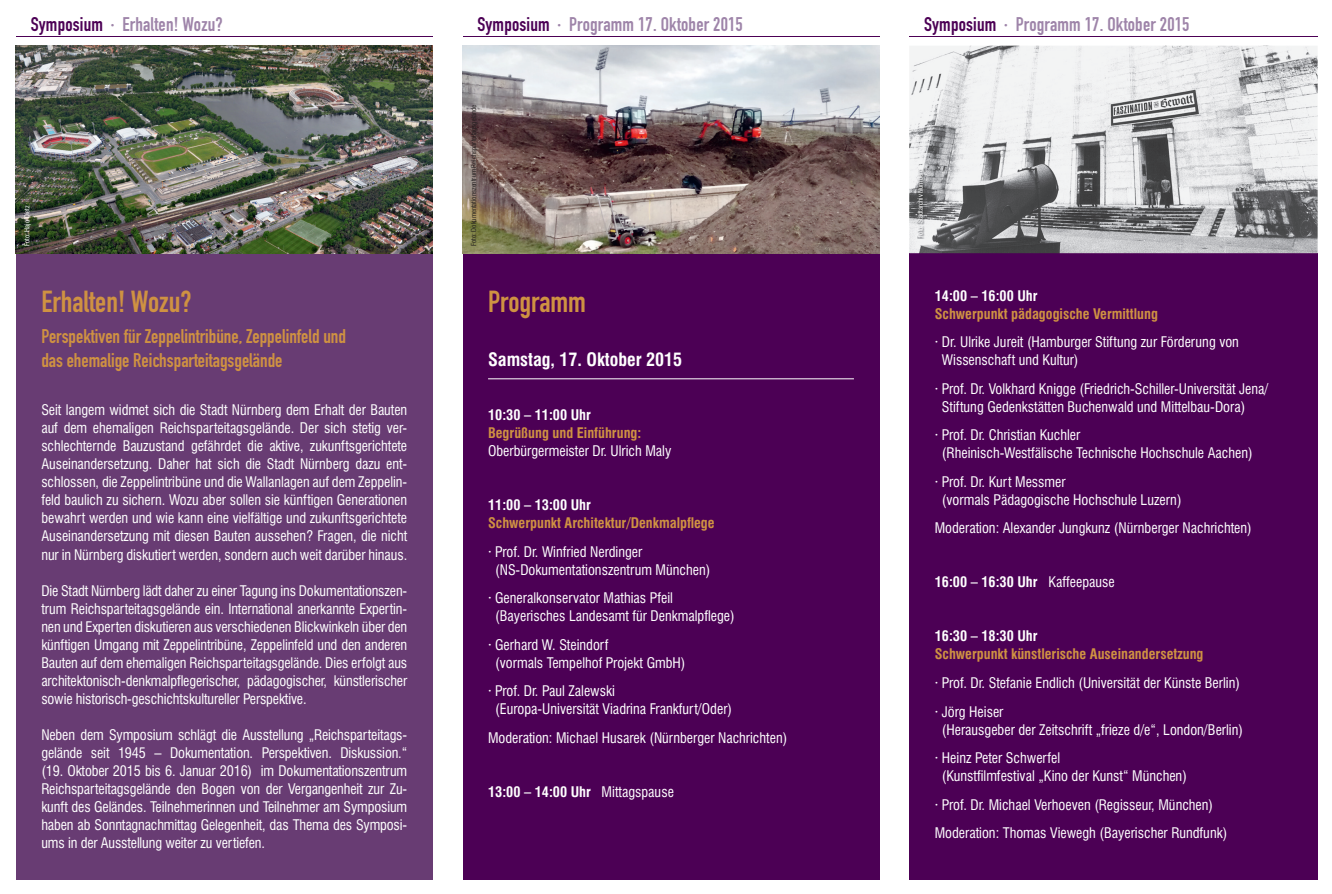
<style>
.page{position:relative;width:1332px;height:894px;background:#fff}
.page>*{position:absolute;margin:0;border:0;box-sizing:border-box;transform-origin:0 0}
.t1{font:30px "DIN Engschrift Alternate";color:#cf9242}
.t2{font:19.5px "DIN Engschrift Alternate";letter-spacing:.01em;color:#9e84a9}
.t3{font:19.5px/24px "DIN Engschrift Alternate";color:#cf9242}
.t4{font:700 condensed 18px "Swiss 721 BT";color:#fff}
.t5{font:condensed 14.25px/18px "Swiss 721 BT";color:#fff}
.t6{font:700 condensed 14.25px "Swiss 721 BT";color:#cf9242}
.t7{font:700 condensed 14.25px "Swiss 721 BT";color:#fff}
.t8{font:condensed 6.75px "Swiss 721 BT";color:#231f20}
.t9{font:condensed 6.75px "Swiss 721 BT";color:#fff}
.s1{color:#4c0055}
.s2{font-weight:400}
</style>
<div class="page">
<div style="left:16px;top:46px;width:417px;height:833px;background:#683c73"></div>
<div style="left:462px;top:46px;width:417px;height:833px;background:#4c0055"></div>
<div style="left:909px;top:46px;width:408px;height:833px;background:#4c0055"></div>
<hr style="left:16px;top:36px;width:417px;height:1px;background:#4c0055">
<hr style="left:462px;top:36px;width:417px;height:1px;background:#4c0055">
<hr style="left:909px;top:36px;width:408px;height:1px;background:#4c0055">
<hr style="left:488px;top:378px;width:365px;height:1px;background:#fff">
<img style="left:16px;top:46px;width:417px;height:207px">
<img style="left:909px;top:46px;width:408px;height:207px">
<img style="left:462px;top:46px;width:417px;height:207px">
<img style="left:917px;top:169px;width:9px;height:69px">
<h2 class="t2" style="left:31px;top:12px;width:193px"><span class="s1">Symposium</span> · Erhalten! Wozu?</h2>
<h2 class="t2" style="left:477px;top:12px;width:267px"><span class="s1">Symposium</span> · Programm 17. Oktober 2015</h2>
<h2 class="t2" style="left:924px;top:12px;width:267px"><span class="s1">Symposium</span> · Programm 17. Oktober 2015</h2>
<p class="t9" style="left:23px;top:246px;width:42px;rotate:-90deg">Foto: Hajo Dietz</p>
<h1 class="t1" style="left:41px;top:283px;width:152px">Erhalten! Wozu?</h1>
<h2 class="t3" style="left:41px;top:324px;width:306px">Perspektiven für Zeppelintribüne, Zeppelinfeld und das ehemalige Reichsparteitagsgelände</h2>
<p class="t5" style="left:41px;top:401px;width:367px;text-align:justify">Seit langem widmet sich die Stadt Nürnberg dem Erhalt der Bauten auf dem ehemaligen Reichsparteitagsgelände. Der sich stetig ver&shy;schlechternde Bauzustand gefährdet die aktive, zukunftsgerichtete Auseinandersetzung. Daher hat sich die Stadt Nürnberg dazu ent&shy;schlossen, die Zeppelintribüne und die Wallanlagen auf dem Zeppelin&shy;feld baulich zu sichern. Wozu aber sollen sie künftigen Generationen bewahrt werden und wie kann eine vielfältige und zukunftsgerichtete Auseinandersetzung mit diesen Bauten aussehen? Fragen, die nicht nur in Nürnberg diskutiert werden, sondern auch weit darüber hinaus.</p>
<p class="t5" style="left:41px;top:581px;width:367px;text-align:justify">Die Stadt Nürnberg lädt daher zu einer Tagung ins Dokumentationszen&shy;trum Reichsparteitagsgelände ein. International anerkannte Expertin&shy;nen und Experten diskutieren aus verschiedenen Blickwinkeln über den künftigen Umgang mit Zeppelintribüne, Zeppelinfeld und den anderen Bauten auf dem ehemaligen Reichsparteitagsgelände. Dies erfolgt aus architektonisch-denkmalpflegerischer, pädagogischer, künstlerischer sowie historisch-geschichtskultureller Perspektive.</p>
<p class="t5" style="left:41px;top:725px;width:367px;text-align:justify">Neben dem Symposium schlägt die Ausstellung „Reichsparteitags&shy;gelände seit 1945 – Dokumentation. Perspektiven. Diskussion.“ (19. Oktober 2015 bis 6. Januar 2016) im Dokumentationszentrum Reichsparteitagsgelände den Bogen von der Vergangenheit zur Zu&shy;kunft des Geländes. Teilnehmerinnen und Teilnehmer am Symposium haben ab Sonntagnachmittag Gelegenheit, das Thema des Symposi&shy;ums in der Ausstellung weiter zu vertiefen.</p>
<p class="t8" style="left:469px;top:246px;width:143px;rotate:-90deg">Foto: Dokumentationszentrum Reichsparteitagsgelände</p>
<h1 class="t1" style="left:488px;top:283px;width:99px">Programm</h1>
<p class="t4" style="left:488px;top:348px;width:196px">Samstag, 17. Oktober 2015</p>
<p class="t7" style="left:488px;top:406px;width:104px">10:30 – 11:00 Uhr</p>
<p class="t6" style="left:488px;top:424px;width:155px">Begrüßung und Einführung:</p>
<p class="t5" style="left:488px;top:441px;width:185px">Oberbürgermeister Dr. Ulrich Maly</p>
<p class="t7" style="left:488px;top:496px;width:104px">11:00 – 13:00 Uhr</p>
<p class="t6" style="left:488px;top:514px;width:228px">Schwerpunkt Architektur/Denkmalpflege</p>
<p class="t5" style="left:495px;top:542px;width:216px;text-indent:-7px">· Prof. Dr. Winfried Nerdinger (NS-Dokumentationszentrum München)</p>
<p class="t5" style="left:495px;top:588px;width:241px;text-indent:-7px">· Generalkonservator Mathias Pfeil (Bayerisches Landesamt für Denkmalpflege)</p>
<p class="t5" style="left:495px;top:635px;width:192px;text-indent:-7px">· Gerhard W. Steindorf<br>(vormals Tempelhof Projekt GmbH)</p>
<p class="t5" style="left:495px;top:681px;width:238px;text-indent:-7px">· Prof. Dr. Paul Zalewski<br>(Europa-Universität Viadrina Frankfurt/Oder)</p>
<p class="t5" style="left:488px;top:728px;width:301px">Moderation: Michael Husarek (Nürnberger Nachrichten)</p>
<p class="t7" style="left:488px;top:782px;width:187px">13:00 – 14:00 Uhr <span class="s2">Mittagspause</span></p>
<p class="t9" style="left:916px;top:237px;width:70px;rotate:-90deg">Foto: Stadtarchiv Nürnberg</p>
<p class="t7" style="left:934px;top:287px;width:104px">14:00 – 16:00 Uhr</p>
<p class="t6" style="left:934px;top:305px;width:225px">Schwerpunkt pädagogische Vermittlung</p>
<p class="t5" style="left:941px;top:333px;width:298px;text-indent:-7px">· Dr. Ulrike Jureit (Hamburger Stiftung zur Förderung von<br>Wissenschaft und Kultur)</p>
<p class="t5" style="left:941px;top:379px;width:328px;text-indent:-7px">· Prof. Dr. Volkhard Knigge (Friedrich-Schiller-Universität Jena/<br>Stiftung Gedenkstätten Buchenwald und Mittelbau-Dora)</p>
<p class="t5" style="left:941px;top:426px;width:312px;text-indent:-7px">· Prof. Dr. Christian Kuchler<br>(Rheinisch-Westfälische Technische Hochschule Aachen)</p>
<p class="t5" style="left:941px;top:472px;width:241px;text-indent:-7px">· Prof. Dr. Kurt Messmer<br>(vormals Pädagogische Hochschule Luzern)</p>
<p class="t5" style="left:934px;top:519px;width:318px">Moderation: Alexander Jungkunz (Nürnberger Nachrichten)</p>
<p class="t7" style="left:934px;top:573px;width:181px">16:00 – 16:30 Uhr <span class="s2">Kaffeepause</span></p>
<p class="t7" style="left:934px;top:627px;width:104px">16:30 – 18:30 Uhr</p>
<p class="t6" style="left:934px;top:645px;width:270px">Schwerpunkt künstlerische Auseinandersetzung</p>
<p class="t5" style="left:934px;top:668px;width:307px;line-height:28.5px">· Prof. Dr. Stefanie Endlich (Universität der Künste Berlin) · Jörg Heiser</p>
<p class="t5" style="left:934px;top:714px;width:310px;line-height:28.5px;text-indent:7px">(Herausgeber der Zeitschrift „frieze d/e“, London/Berlin) · Heinz Peter Schwerfel</p>
<p class="t5" style="left:934px;top:761px;width:294px;line-height:28.5px;text-indent:7px">(Kunstfilmfestival „Kino der Kunst“ München)<br>· Prof. Dr. Michael Verhoeven (Regisseur, München)<br>Moderation: Thomas Viewegh (Bayerischer Rundfunk)</p>
</div>
